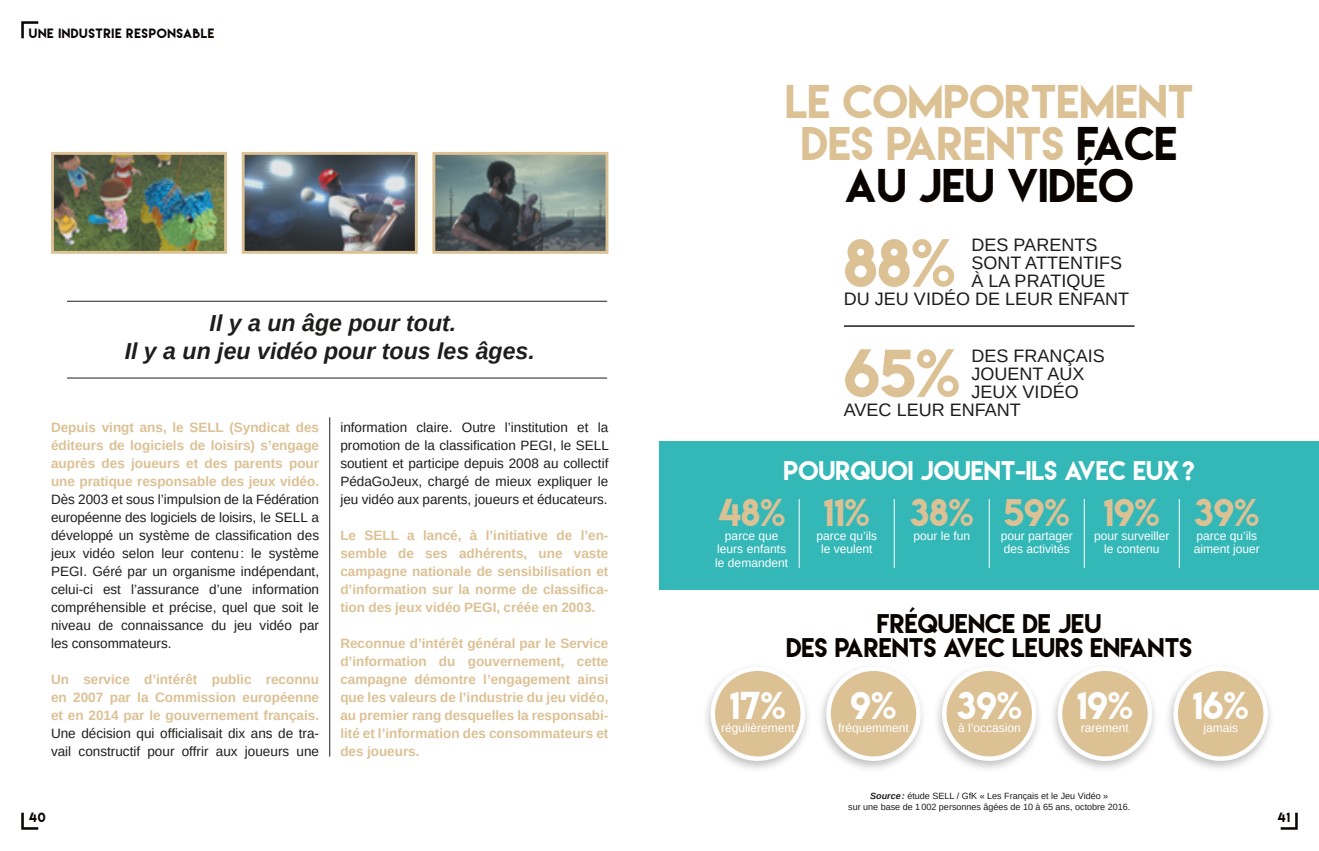
<style>
.page{position:relative;width:1319px;height:851px;background:#fff}
.page>*{position:absolute;margin:0;border:0;box-sizing:border-box;transform-origin:0 0}
.t1{font:60.75px "Lemon Milk";color:#dcc195}
.t2{font:42px/42px "Lemon Milk";color:#dcc195;text-align:center}
.t3{font:34.5px "Lemon Milk";color:#dcc195}
.t4{font:34.5px "Lemon Milk";color:#fff}
.t5{font:24px/24px "Lemon Milk";color:#090400;text-align:center}
.t6{font:24px "Lemon Milk";color:#fff}
.t7{font:italic 700 23.1px/27.8px "Arimo";color:#1d1d1b;text-align:center}
.t8{font:18px "Arimo";color:#1d1d1b}
.t9{font:700 13.5px/18px "Arimo";color:#dcc195;text-align:justify}
.t10{font:13.5px/18px "Arimo";color:#1d1d1b;text-align:justify}
.t11{font:12px/13.5px "Arimo";color:#fff;text-align:center}
.t12{font:12px "Lemon Milk";letter-spacing:.05em;color:#090400}
.t13{font:9px/10.8px "Arimo";color:#1d1d1b;text-align:center}
.s1{color:#090400}
.s2{font-weight:700;font-style:italic}
</style>
<div class="page">
<svg style="left:1280px;top:812px;width:17px;height:17px"></svg>
<svg style="left:21px;top:21px;width:17px;height:17px"></svg>
<hr style="left:329px;top:417px;width:1px;height:339px;background:#1d1d1b">
<hr style="left:67px;top:378px;width:540px;height:1px;background:#1d1d1b">
<hr style="left:67px;top:301px;width:540px;height:1px;background:#1d1d1b">
<hr style="left:843px;top:325px;width:291px;height:2px;background:#1d1d1b">
<div style="left:659px;top:441px;width:659px;height:149px;background:#33b7b7"></div>
<hr style="left:798px;top:499px;width:1px;height:69px;background:#fff">
<hr style="left:893px;top:499px;width:1px;height:69px;background:#fff">
<hr style="left:988px;top:499px;width:1px;height:69px;background:#fff">
<hr style="left:1083px;top:499px;width:1px;height:69px;background:#fff">
<hr style="left:1178px;top:499px;width:1px;height:69px;background:#fff">
<div style="left:932px;top:662px;width:110px;height:110px;background:#090400;opacity:.25"></div>
<div style="left:944px;top:668px;width:90px;height:90px;background:#dcc195;border-radius:50%"></div>
<div style="left:941px;top:666px;width:95px;height:94px;border:4px solid #fff;border-radius:50%"></div>
<div style="left:1048px;top:662px;width:110px;height:110px;background:#090400;opacity:.25"></div>
<div style="left:1059px;top:668px;width:90px;height:90px;background:#dcc195;border-radius:50%"></div>
<div style="left:1057px;top:666px;width:94px;height:94px;border:4px solid #fff;border-radius:50%"></div>
<div style="left:817px;top:662px;width:109px;height:110px;background:#090400;opacity:.25"></div>
<div style="left:828px;top:668px;width:90px;height:90px;background:#dcc195;border-radius:50%"></div>
<div style="left:826px;top:666px;width:94px;height:94px;border:4px solid #fff;border-radius:50%"></div>
<div style="left:1164px;top:662px;width:109px;height:110px;background:#090400;opacity:.25"></div>
<div style="left:1175px;top:668px;width:90px;height:90px;background:#dcc195;border-radius:50%"></div>
<div style="left:1173px;top:666px;width:94px;height:94px;border:4px solid #fff;border-radius:50%"></div>
<div style="left:701px;top:662px;width:110px;height:110px;background:#090400;opacity:.25"></div>
<div style="left:712px;top:668px;width:90px;height:90px;background:#dcc195;border-radius:50%"></div>
<div style="left:710px;top:666px;width:94px;height:94px;border:4px solid #fff;border-radius:50%"></div>
<img style="left:51px;top:152px;width:176px;height:102px">
<img style="left:241px;top:152px;width:177px;height:102px">
<svg style="left:432px;top:152px;width:177px;height:102px;background:#717c77"></svg>
<svg style="left:21px;top:812px;width:17px;height:17px"></svg>
<p class="t12" style="left:29px;top:25px;width:187px">UNE INDUSTRIE RESPONSABLE</p>
<h3 class="t7" style="left:125px;top:309px;width:411px">Il y a un âge pour tout.<br>Il y a un jeu vidéo pour tous les âges.</h3>
<p class="t9" style="left:51px;top:419px;width:269px">Depuis vingt ans, le SELL (Syndicat des éditeurs de logiciels de loisirs) s’engage auprès des joueurs et des parents pour une pratique responsable des jeux vidéo.</p>
<p class="t10" style="left:51px;top:490px;width:269px">Dès 2003 et sous l’impulsion de la Fédération européenne des logiciels de loisirs, le SELL a développé un système de classification des jeux vidéo selon leur contenu: le système PEGI. Géré par un organisme indépendant, celui-ci est l’assurance d’une information compréhensible et précise, quel que soit le niveau de connaissance du jeu vidéo par les consommateurs.</p>
<p class="t9" style="left:51px;top:671px;width:269px">Un service d’intérêt public reconnu en 2007 par la Commission européenne et en 2014 par le gouvernement français.</p>
<p class="t10" style="left:51px;top:724px;width:269px">Une décision qui officialisait dix ans de tra&shy;vail constructif pour offrir aux joueurs une</p>
<p class="t10" style="left:340px;top:418px;width:270px">information claire. Outre l’institution et la promotion de la classification PEGI, le SELL soutient et participe depuis 2008 au collectif PédaGoJeux, chargé de mieux expliquer le jeu vidéo aux parents, joueurs et éducateurs.</p>
<p class="t9" style="left:340px;top:526px;width:269px">Le SELL a lancé, à l’initiative de l’en&shy;semble de ses adhérents, une vaste campagne nationale de sensibilisation et d’information sur la norme de classifica&shy;tion des jeux vidéo PEGI, créée en 2003.</p>
<p class="t9" style="left:340px;top:634px;width:269px">Reconnue d’intérêt général par le Service d’information du gouvernement, cette campagne démontre l’engagement ainsi que les valeurs de l’industrie du jeu vidéo, au premier rang desquelles la responsabi&shy;lité et l’information des consommateurs et des joueurs.</p>
<p class="t12" style="left:29px;top:809px;width:18px">40</p>
<h2 class="t2" style="left:785px;top:80px;width:409px">LE COMPORTEMENT<br>DES PARENTS <span class="s1">FACE<br>AU JEU VIDÉO</span></h2>
<h3 class="t8" style="left:971px;top:234px;width:127px">DES PARENTS</h3>
<h3 class="t8" style="left:971px;top:252px;width:152px">SONT ATTENTIFS</h3>
<h3 class="t8" style="left:971px;top:270px;width:135px">À LA PRATIQUE</h3>
<h3 class="t8" style="left:843px;top:288px;width:287px">DU JEU VIDÉO DE LEUR ENFANT</h3>
<h1 class="t1" style="left:843px;top:221px;width:113px">88%</h1>
<h3 class="t8" style="left:971px;top:344px;width:135px">DES FRANÇAIS</h3>
<h3 class="t8" style="left:971px;top:362px;width:114px">JOUENT AUX</h3>
<h3 class="t8" style="left:971px;top:380px;width:109px">JEUX VIDÉO</h3>
<h3 class="t8" style="left:843px;top:398px;width:178px">AVEC LEUR ENFANT</h3>
<h1 class="t1" style="left:843px;top:331px;width:118px">65%</h1>
<h3 class="t6" style="left:783px;top:453px;width:413px">POURQUOI JOUENT-ILS AVEC EUX?</h3>
<h3 class="t3" style="left:717px;top:488px;width:69px">48%</h3>
<p class="t11" style="left:715px;top:528px;width:74px">parce que leurs enfants le demandent</p>
<h3 class="t3" style="left:909px;top:488px;width:66px">38%</h3>
<p class="t11" style="left:913px;top:528px;width:58px">pour le fun</p>
<h3 class="t3" style="left:1193px;top:488px;width:67px">39%</h3>
<p class="t11" style="left:1193px;top:528px;width:68px;text-align:left">parce qu’ils aiment jouer</p>
<h3 class="t3" style="left:823px;top:488px;width:48px">11%</h3>
<p class="t11" style="left:816px;top:528px;width:62px">parce qu’ils le veulent</p>
<h3 class="t3" style="left:1003px;top:488px;width:67px">59%</h3>
<p class="t11" style="left:1000px;top:528px;width:74px;text-align:left">pour partager des activités</p>
<h3 class="t3" style="left:1103px;top:488px;width:58px">19%</h3>
<p class="t11" style="left:1093px;top:528px;width:77px">pour surveiller le contenu</p>
<h3 class="t5" style="left:786px;top:611px;width:408px">FRÉQUENCE DE JEU<br>DES PARENTS AVEC LEURS ENFANTS</h3>
<h3 class="t4" style="left:729px;top:682px;width:58px">17%</h3>
<p class="t11" style="left:721px;top:721px;width:75px">régulièrement</p>
<h3 class="t4" style="left:956px;top:682px;width:67px">39%</h3>
<p class="t11" style="left:957px;top:721px;width:64px">à l’occasion</p>
<h3 class="t4" style="left:850px;top:682px;width:47px">9%</h3>
<h3 class="t4" style="left:1192px;top:682px;width:58px">16%</h3>
<p class="t11" style="left:1203px;top:721px;width:36px">jamais</p>
<h3 class="t4" style="left:1076px;top:682px;width:58px">19%</h3>
<p class="t11" style="left:1080px;top:721px;width:50px">rarement</p>
<p class="t11" style="left:838px;top:721px;width:72px">fréquemment</p>
<p class="t13" style="left:848px;top:790px;width:283px"><span class="s2">Source:</span> étude SELL / GfK « Les Français et le Jeu Vidéo »<br>sur une base de 1002 personnes âgées de 10 à 65 ans, octobre 2016.</p>
<p class="t12" style="left:1277px;top:809px;width:14px">41</p>
</div>
